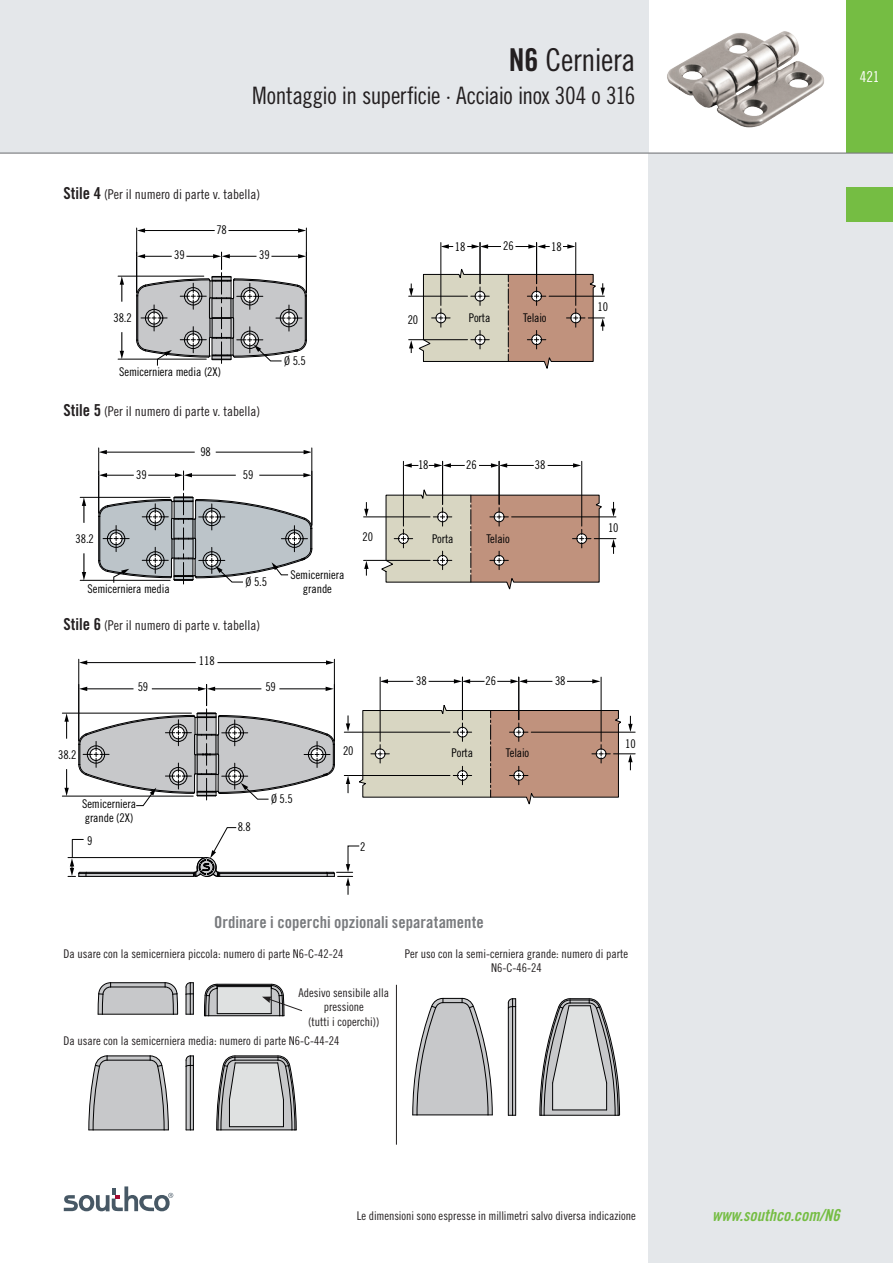
<style>
.page{position:relative;width:893px;height:1263px;background:#fff}
.page>*{position:absolute;margin:0;border:0;box-sizing:border-box;transform-origin:0 0}
.t1{font:31.5px "Trade Gothic LT Std Cn 18";letter-spacing:-.01em;color:#231f20}
.t2{font:24px "Trade Gothic LT Std Cn 18";letter-spacing:-.02em;color:#231f20}
.t3{font:16.5px "Trade Gothic LT Std Bd Cn 20";color:#787a7d}
.t4{font:16.5px "Trade Gothic LT Std Bd Cn 20 Obl";color:#75bd43}
.t5{font:15px "Trade Gothic LT Std Cn 18";color:#fff}
.t6{font:13.5px "Trade Gothic LT Std Cn 18";color:#231f20}
.t7{font:12px/14.4px "Trade Gothic LT Std Cn 18";color:#231f20;text-align:center}
.t8{font:12px/13.5px "Trade Gothic Cond Eighteen";letter-spacing:-.005em;color:#000001;text-align:center}
.s1{font-family:"Trade Gothic LT Std Bd Cn 20"}
.s2{font-family:"Trade Gothic LT Std Bd Cn 20";font-size:16.5px}
</style>
<div class="page">
<div style="left:846px;top:0;width:47px;height:153px;background:#75bd43"></div>
<div style="left:0;top:0;width:648px;height:153px;background:#e4e7ea"></div>
<svg style="left:64px;top:1186px;width:109px;height:25px"></svg>
<div style="left:648px;top:153px;width:245px;height:1110px;background:#e4e7ea"></div>
<hr style="left:0;top:153px;width:893px;height:1px;background:#787a7d">
<div style="left:846px;top:187px;width:47px;height:34px;background:#75bd43"></div>
<svg style="left:97px;top:982px;width:81px;height:33px;background:#b0b1b2"></svg>
<svg style="left:185px;top:982px;width:9px;height:33px"></svg>
<svg style="left:216px;top:1055px;width:81px;height:76px;background:#bbbcbd"></svg>
<svg style="left:88px;top:1055px;width:81px;height:76px;background:#bcbdbe"></svg>
<svg style="left:185px;top:1055px;width:9px;height:75px"></svg>
<svg style="left:539px;top:998px;width:81px;height:118px"></svg>
<svg style="left:508px;top:998px;width:8px;height:118px"></svg>
<svg style="left:412px;top:998px;width:81px;height:118px"></svg>
<hr style="left:136px;top:228px;width:1px;height:65px;background:#000001">
<hr style="left:306px;top:228px;width:1px;height:65px;background:#000001">
<hr style="left:440px;top:243px;width:1px;height:62px;background:#000001">
<hr style="left:480px;top:243px;width:1px;height:41px;background:#000001">
<hr style="left:536px;top:243px;width:1px;height:41px;background:#000001">
<hr style="left:575px;top:243px;width:1px;height:62px;background:#000001">
<svg style="left:441px;top:244px;width:12px;height:5px"></svg>
<hr style="left:144px;top:230px;width:71px;height:1px;background:#000001">
<svg style="left:137px;top:228px;width:8px;height:5px"></svg>
<hr style="left:228px;top:230px;width:72px;height:1px;background:#000001">
<svg style="left:298px;top:228px;width:8px;height:5px"></svg>
<svg style="left:409px;top:266px;width:196px;height:103px"></svg>
<svg style="left:515px;top:244px;width:35px;height:5px"></svg>
<svg style="left:467px;top:244px;width:34px;height:5px"></svg>
<svg style="left:563px;top:244px;width:12px;height:5px"></svg>
<hr style="left:118px;top:276px;width:86px;height:1px;background:#000001">
<hr style="left:118px;top:359px;width:88px;height:1px;background:#000001">
<svg style="left:120px;top:277px;width:4px;height:25px"></svg>
<svg style="left:120px;top:332px;width:4px;height:27px"></svg>
<svg style="left:135px;top:252px;width:172px;height:114px"></svg>
<hr style="left:98px;top:448px;width:1px;height:65px;background:#000001">
<hr style="left:311px;top:448px;width:1px;height:77px;background:#000001">
<hr style="left:403px;top:461px;width:1px;height:65px;background:#000001">
<hr style="left:442px;top:461px;width:1px;height:43px;background:#000001">
<hr style="left:499px;top:461px;width:1px;height:43px;background:#000001">
<hr style="left:581px;top:461px;width:1px;height:65px;background:#000001">
<hr style="left:364px;top:516px;width:66px;height:1px;background:#000001">
<hr style="left:364px;top:560px;width:66px;height:1px;background:#000001">
<hr style="left:105px;top:452px;width:90px;height:1px;background:#000001">
<svg style="left:99px;top:450px;width:8px;height:4px"></svg>
<svg style="left:404px;top:463px;width:14px;height:5px"></svg>
<svg style="left:364px;top:502px;width:5px;height:15px"></svg>
<svg style="left:380px;top:487px;width:236px;height:103px"></svg>
<svg style="left:364px;top:561px;width:5px;height:15px"></svg>
<svg style="left:429px;top:463px;width:36px;height:5px"></svg>
<svg style="left:479px;top:463px;width:55px;height:5px"></svg>
<svg style="left:548px;top:463px;width:33px;height:5px"></svg>
<hr style="left:216px;top:452px;width:89px;height:1px;background:#000001">
<svg style="left:304px;top:450px;width:8px;height:4px"></svg>
<hr style="left:80px;top:497px;width:90px;height:1px;background:#000001">
<hr style="left:80px;top:580px;width:90px;height:1px;background:#000001">
<svg style="left:82px;top:498px;width:4px;height:25px"></svg>
<svg style="left:82px;top:553px;width:4px;height:27px"></svg>
<svg style="left:98px;top:471px;width:215px;height:113px"></svg>
<hr style="left:334px;top:659px;width:1px;height:82px;background:#000001">
<hr style="left:78px;top:659px;width:1px;height:82px;background:#000001">
<hr style="left:380px;top:677px;width:1px;height:64px;background:#000001">
<hr style="left:462px;top:677px;width:1px;height:43px;background:#000001">
<hr style="left:518px;top:677px;width:1px;height:43px;background:#000001">
<hr style="left:601px;top:677px;width:1px;height:64px;background:#000001">
<hr style="left:344px;top:732px;width:106px;height:1px;background:#000001">
<hr style="left:344px;top:775px;width:106px;height:1px;background:#000001">
<hr style="left:86px;top:662px;width:110px;height:1px;background:#000001">
<svg style="left:79px;top:660px;width:8px;height:5px"></svg>
<svg style="left:380px;top:679px;width:33px;height:4px"></svg>
<svg style="left:567px;top:679px;width:33px;height:4px"></svg>
<svg style="left:497px;top:679px;width:55px;height:4px"></svg>
<svg style="left:429px;top:679px;width:55px;height:4px"></svg>
<svg style="left:346px;top:715px;width:4px;height:17px"></svg>
<svg style="left:357px;top:702px;width:278px;height:103px"></svg>
<svg style="left:346px;top:776px;width:4px;height:17px"></svg>
<hr style="left:217px;top:662px;width:110px;height:1px;background:#000001">
<svg style="left:326px;top:660px;width:8px;height:5px"></svg>
<svg style="left:68px;top:827px;width:292px;height:68px"></svg>
<hr style="left:62px;top:713px;width:129px;height:1px;background:#000001">
<hr style="left:62px;top:796px;width:131px;height:1px;background:#000001">
<svg style="left:64px;top:713px;width:5px;height:26px"></svg>
<svg style="left:64px;top:769px;width:5px;height:27px"></svg>
<svg style="left:78px;top:684px;width:257px;height:122px"></svg>
<svg style="left:204px;top:983px;width:98px;height:33px"></svg>
<hr style="left:396px;top:985px;width:1px;height:160px;background:#231f20">
<img style="left:667px;top:31px;width:157px;height:97px">
<h1 class="t1" style="left:509px;top:41px;width:128px"><span class="s1">N6</span> Cerniera</h1>
<h2 class="t2" style="left:252px;top:81px;width:385px">Montaggio in superficie · Acciaio inox 304 o 316</h2>
<p class="t6" style="left:63px;top:186px;width:198px"><span class="s2">Stile 4</span> (Per il numero di parte v. tabella)</p>
<p class="t8" style="left:216px;top:222px;width:12px">78</p>
<p class="t8" style="left:174px;top:248px;width:12px">39</p>
<p class="t8" style="left:259px;top:247px;width:12px">39</p>
<p class="t8" style="left:455px;top:240px;width:12px">18</p>
<p class="t8" style="left:503px;top:239px;width:12px">26</p>
<p class="t8" style="left:551px;top:239px;width:12px">18</p>
<p class="t8" style="left:113px;top:310px;width:20px">38.2</p>
<p class="t8" style="left:408px;top:313px;width:12px">20</p>
<p class="t8" style="left:469px;top:311px;width:23px">Porta</p>
<p class="t8" style="left:523px;top:311px;width:25px">Telaio</p>
<p class="t8" style="left:284px;top:354px;width:23px">Ø 5.5</p>
<p class="t8" style="left:119px;top:364px;width:103px">Semicerniera media (2X)</p>
<p class="t6" style="left:63px;top:404px;width:198px"><span class="s2">Stile 5</span> (Per il numero di parte v. tabella)</p>
<p class="t8" style="left:200px;top:445px;width:12px">98</p>
<p class="t8" style="left:136px;top:468px;width:12px">39</p>
<p class="t8" style="left:243px;top:468px;width:12px">59</p>
<p class="t8" style="left:418px;top:458px;width:12px">18</p>
<p class="t8" style="left:466px;top:458px;width:12px">26</p>
<p class="t8" style="left:535px;top:458px;width:12px">38</p>
<p class="t8" style="left:363px;top:530px;width:12px">20</p>
<p class="t8" style="left:76px;top:532px;width:20px">38.2</p>
<p class="t8" style="left:432px;top:532px;width:23px">Porta</p>
<p class="t8" style="left:486px;top:532px;width:25px">Telaio</p>
<p class="t8" style="left:246px;top:575px;width:23px">Ø 5.5</p>
<p class="t8" style="left:290px;top:568px;width:55px">Semicerniera grande</p>
<p class="t8" style="left:87px;top:582px;width:84px">Semicerniera media</p>
<p class="t6" style="left:63px;top:617px;width:198px"><span class="s2">Stile 6</span> (Per il numero di parte v. tabella)</p>
<p class="t8" style="left:199px;top:654px;width:17px">118</p>
<p class="t8" style="left:138px;top:680px;width:12px">59</p>
<p class="t8" style="left:265px;top:680px;width:12px">59</p>
<p class="t8" style="left:485px;top:674px;width:12px">26</p>
<p class="t8" style="left:416px;top:674px;width:12px">38</p>
<p class="t8" style="left:555px;top:674px;width:12px">38</p>
<p class="t8" style="left:343px;top:744px;width:12px">20</p>
<p class="t8" style="left:58px;top:747px;width:20px">38.2</p>
<p class="t8" style="left:452px;top:746px;width:23px">Porta</p>
<p class="t8" style="left:506px;top:746px;width:25px">Telaio</p>
<p class="t8" style="left:271px;top:792px;width:23px">Ø 5.5</p>
<p class="t8" style="left:82px;top:797px;width:55px;text-align:left">Semicerniera grande (2X)</p>
<p class="t8" style="left:238px;top:820px;width:15px">8.8</p>
<p class="t8" style="left:87px;top:834px;width:7px">9</p>
<p class="t8" style="left:360px;top:839px;width:7px">2</p>
<p class="t8" style="left:597px;top:300px;width:12px">10</p>
<p class="t8" style="left:608px;top:521px;width:12px">10</p>
<p class="t8" style="left:625px;top:737px;width:12px">10</p>
<h3 class="t3" style="left:214px;top:912px;width:271px">Ordinare i coperchi opzionali separatamente</h3>
<p class="t7" style="left:63px;top:946px;width:281px">Da usare con la semicerniera piccola: numero di parte N6-C-42-24</p>
<p class="t7" style="left:405px;top:946px;width:225px">Per uso con la semi-cerniera grande: numero di parte<br>N6-C-46-24</p>
<p class="t7" style="left:299px;top:985px;width:92px">Adesivo sensibile alla pressione<br>(tutti i coperchi))</p>
<p class="t7" style="left:63px;top:1034px;width:277px">Da usare con la semicerniera media: numero di parte N6-C-44-24</p>
<p class="t7" style="left:357px;top:1208px;width:280px">Le dimensioni sono espresse in millimetri salvo diversa indicazione</p>
<p class="t5" style="left:860px;top:68px;width:21px">421</p>
<h3 class="t4" style="left:712px;top:1205px;width:129px">www.southco.com/N6</h3>
</div>
